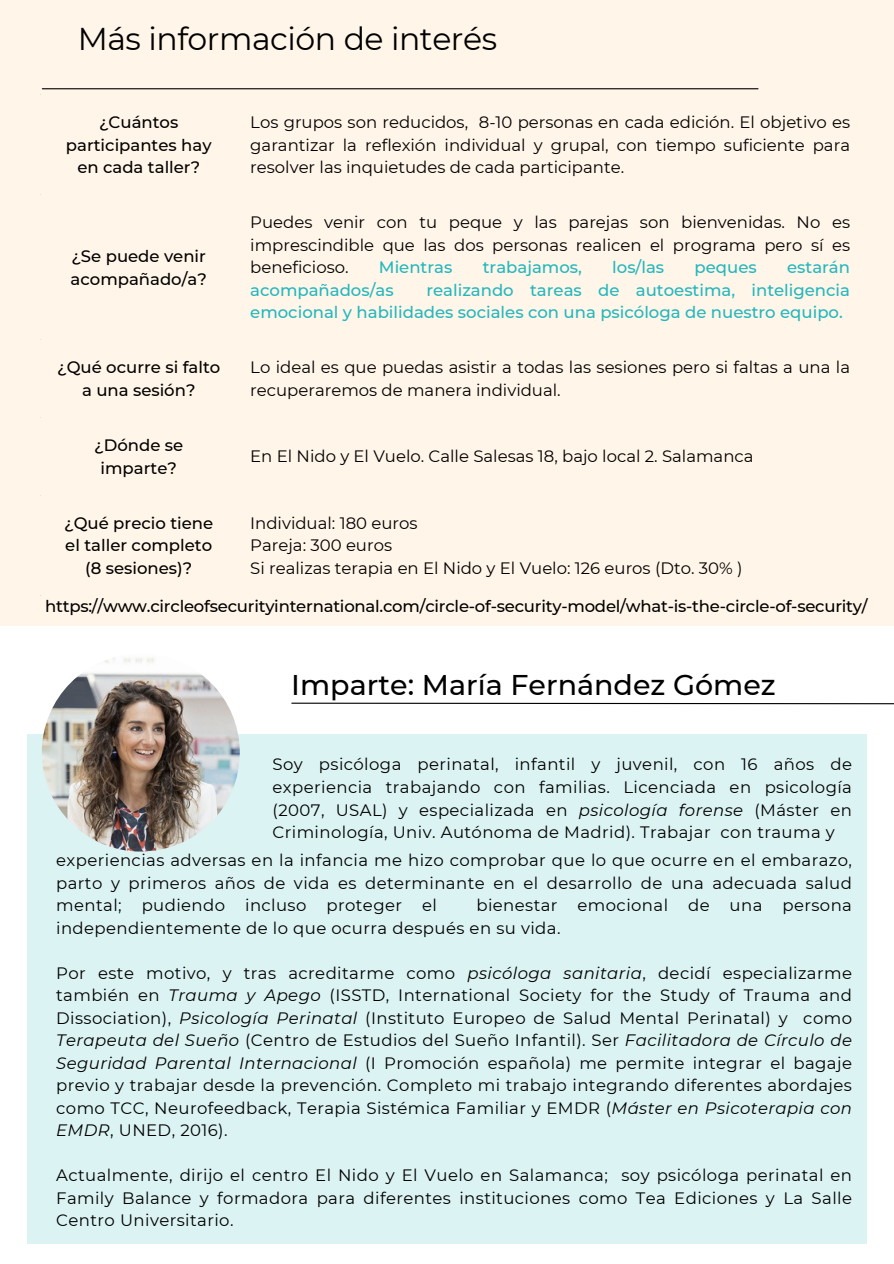
<style>
.page{position:relative;width:894px;height:1264px;background:#fff}
.page>*{position:absolute;margin:0;border:0;box-sizing:border-box;transform-origin:0 0}
.t1{font:31.5px "Montserrat";letter-spacing:-.015em;color:#000}
.t2{font:500 28.5px "Montserrat";color:#000}
.t3{font:16.5px/22.5px "Montserrat";color:#000;text-align:justify}
.t4{font:500 16.5px/22.5px "Montserrat";color:#000;text-align:center}
.t5{font:500 16.5px/22.5px "Montserrat";color:#23b7bd}
.t6{font:16.5px/22.5px "Montserrat";letter-spacing:.025em;color:#000}
.s1{font-style:italic}
</style>
<div class="page">
<div style="left:27px;top:733px;width:839px;height:510px;background:#dcf3f4"></div>
<img style="left:42px;top:653px;width:198px;height:198px;border-radius:50%">
<svg style="left:291px;top:702px;width:602px;height:3px"></svg>
<div style="left:0;top:0;width:893px;height:625px;background:#fff5e8"></div>
<hr style="left:42px;top:88px;width:715px;height:1px;background:#000">
<p class="t1" style="left:78px;top:20px;width:421px">Más información de interés</p>
<p class="t4" style="left:66px;top:111px;width:147px">¿Cuántos participantes hay en cada taller?</p>
<p class="t3" style="left:250px;top:111px;width:601px">Los grupos son reducidos, 8-10 personas en cada edición. El objetivo es garantizar la reflexión individual y grupal, con tiempo suficiente para resolver las inquietudes de cada participante.</p>
<p class="t4" style="left:71px;top:245px;width:138px;text-align:left">¿Se puede venir acompañado/a?</p>
<p class="t3" style="left:250px;top:211px;width:601px">Puedes venir con tu peque y las parejas son bienvenidas. No es imprescindible que las dos personas realicen el programa pero sí es beneficioso.</p>
<p class="t5" style="left:379px;top:256px;width:75px">Mientras</p>
<p class="t5" style="left:482px;top:256px;width:100px">trabajamos,</p>
<p class="t5" style="left:612px;top:256px;width:53px">los/las</p>
<p class="t5" style="left:694px;top:256px;width:64px">peques</p>
<p class="t5" style="left:786px;top:256px;width:64px">estarán</p>
<p class="t5" style="left:250px;top:278px;width:145px">acompañados/as</p>
<p class="t5" style="left:250px;top:278px;width:601px;text-indent:176px">realizando tareas de autoestima, inteligencia emocional y habilidades sociales con una psicóloga de nuestro equipo.</p>
<p class="t4" style="left:57px;top:356px;width:164px">¿Qué ocurre si falto a una sesión?</p>
<p class="t3" style="left:250px;top:356px;width:601px">Lo ideal es que puedas asistir a todas las sesiones pero si faltas a una la recuperaremos de manera individual.</p>
<p class="t4" style="left:94px;top:434px;width:90px">¿Dónde se imparte?</p>
<p class="t3" style="left:250px;top:445px;width:504px">En El Nido y El Vuelo. Calle Salesas 18, bajo local 2. Salamanca</p>
<p class="t4" style="left:64px;top:511px;width:150px">¿Qué precio tiene el taller completo (8 sesiones)?</p>
<p class="t3" style="left:250px;top:511px;width:169px">Individual: 180 euros</p>
<p class="t3" style="left:250px;top:534px;width:143px">Pareja: 300 euros</p>
<p class="t3" style="left:250px;top:556px;width:493px">Si realizas terapia en El Nido y El Vuelo: 126 euros (Dto. 30% )</p>
<p class="t4" style="left:45px;top:594px;width:823px">https://www.circleofsecurityinternational.com/circle-of-security-model/what-is-the-circle-of-security/</p>
<h3 class="t2" style="left:291px;top:667px;width:486px">Imparte: María Fernández Gómez</h3>
<p class="t3" style="left:272px;top:753px;width:580px">Soy psicóloga perinatal, infantil y juvenil, con 16 años de experiencia trabajando con familias. Licenciada en psicología (2007, USAL) y especializada en <span class="s1">psicología forense</span> (Máster en Criminología, Univ. Autónoma de Madrid). Trabajar con trauma y</p>
<p class="t3" style="left:56px;top:849px;width:797px">experiencias adversas en la infancia me hizo comprobar que lo que ocurre en el embarazo, parto y primeros años de vida es determinante en el desarrollo de una adecuada salud mental; pudiendo incluso proteger el</p>
<p class="t6" style="left:56px;top:894px;width:797px;text-indent:420px">bienestar emocional de una persona independientemente de lo que ocurra después en su vida.</p>
<h1 class="t3" style="left:56px;top:961px;width:797px">Por este motivo, y tras acreditarme como <span class="s1">psicóloga sanitaria</span>, decidí especializarme también en <span class="s1">Trauma y Apego</span> (ISSTD, International Society for the Study of Trauma and Dissociation), <span class="s1">Psicología Perinatal</span> (Instituto Europeo de Salud Mental Perinatal) y como <span class="s1">Terapeuta del Sueño</span> (Centro de Estudios del Sueño Infantil). Ser <span class="s1">Facilitadora de Círculo de Seguridad Parental Internacional</span> (I Promoción española) me permite integrar el bagaje previo y trabajar desde la prevención. Completo mi trabajo integrando diferentes abordajes como TCC, Neurofeedback, Terapia Sistémica Familiar y EMDR (<span class="s1">Máster en Psicoterapia con EMDR</span>, UNED, 2016).</h1>
<p class="t3" style="left:56px;top:1164px;width:797px">Actualmente, dirijo el centro El Nido y El Vuelo en Salamanca; soy psicóloga perinatal en Family Balance y formadora para diferentes instituciones como Tea Ediciones y La Salle Centro Universitario.</p>
</div>
